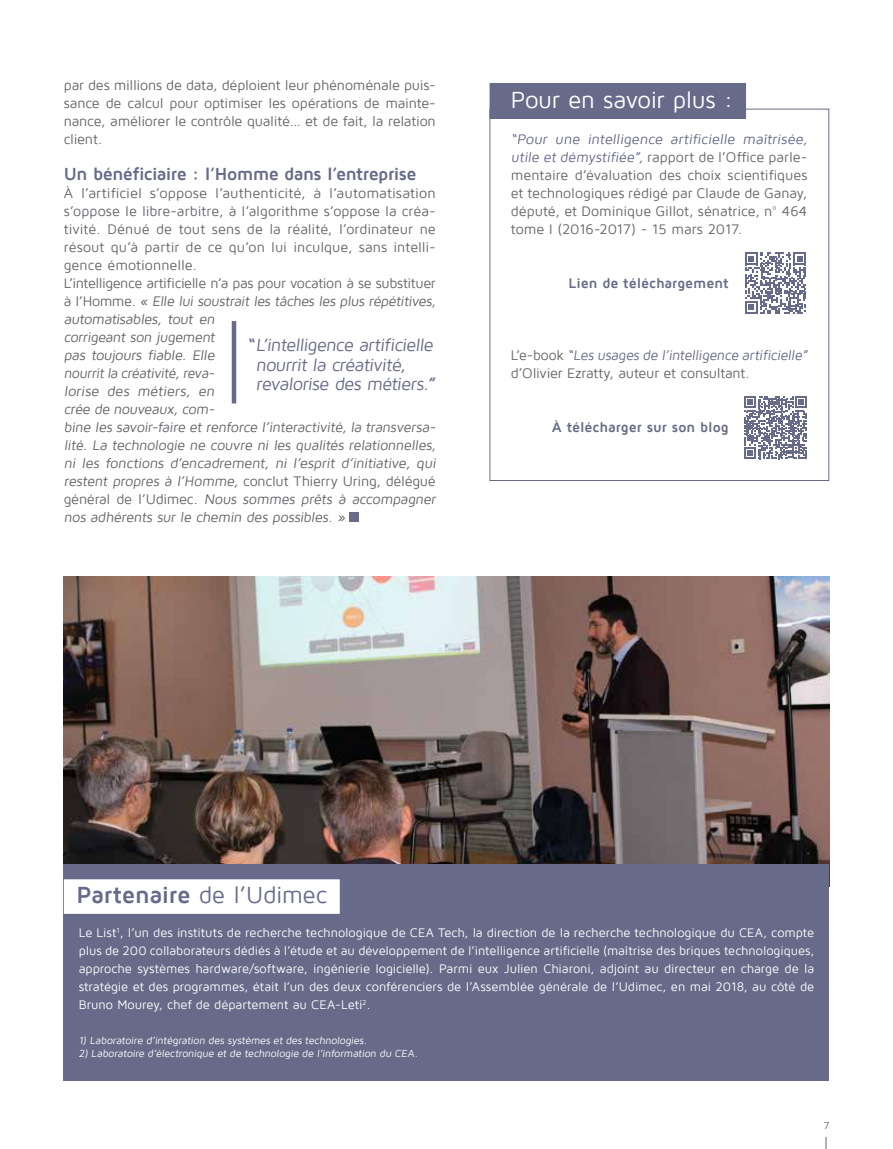
<style>
.page{position:relative;width:893px;height:1149px;background:#fff}
.page>*{position:absolute;margin:0;border:0;box-sizing:border-box;transform-origin:0 0}
.t1{font:700 24px "Maven Pro";letter-spacing:-.015em;color:#676b89}
.t2{font:24px "Maven Pro";letter-spacing:-.02em;color:#fff}
.t3{font:18px/19.5px "Maven Pro";color:#676b89}
.t4{font:700 18px "Maven Pro";letter-spacing:-.035em;color:#676b89}
.t5{font:14.25px/18px "Maven Pro";letter-spacing:-.005em;color:#646567}
.t6{font:700 14.25px "Maven Pro";color:#676b89}
.t7{font:12.75px/18px "Maven Pro";color:#fff;text-align:justify}
.t8{font:10.5px "Maven Pro";color:#fff}
.t9{font:10.5px "Maven Pro";color:#646567}
.s1{font-weight:700}
.s2{color:#676b89}
.s3{font-weight:400}
</style>
<div class="page">
<img style="left:64px;top:576px;width:765px;height:288px">
<div style="left:349px;top:512px;width:10px;height:10px;background:#676b89"></div>
<hr style="left:232px;top:321px;width:4px;height:82px;background:#676b89">
<div style="left:64px;top:864px;width:765px;height:216px;background:#676b89"></div>
<div style="left:64px;top:879px;width:276px;height:34px;background:#fff"></div>
<div style="left:490px;top:83px;width:256px;height:36px;background:#676b89"></div>
<svg style="left:745px;top:252px;width:61px;height:62px"></svg>
<svg style="left:744px;top:396px;width:63px;height:63px"></svg>
<p class="t5" style="left:64px;top:76px;width:374px;text-align:justify">par des millions de data, déploient leur phénoménale puis&shy;sance de calcul pour optimiser les opérations de mainte&shy;nance, améliorer le contrôle qualité… et de fait, la relation client.</p>
<p class="t4" style="left:64px;top:164px;width:354px">Un bénéficiaire : l’Homme dans l’entreprise</p>
<p class="t5" style="left:64px;top:184px;width:376px">À l’artificiel s’oppose l’authenticité, à l’automatisation s’oppose le libre-arbitre, à l’algorithme s’oppose la créa&shy;tivité. Dénué de tout sens de la réalité, l’ordinateur ne résout qu’à partir de ce qu’on lui inculque, sans intelli&shy;gence émotionnelle.<br>L’intelligence artificielle n’a pas pour vocation à se substituer à l ’ H omme. « Elle lui soustrait les tâches les plus répétitives, automatisables, tout en<br>corrigeant son jugement<br>pas toujours fiable. Elle<br>nourrit la créativité, reva-<br>lorise des métiers, en<br>crée de nouveaux, com-<br>bine les savoir-faire et renforce l’interactivité, la transversa&shy;lité. La technologie ne couvre ni les qualités relationnelles, ni les fonctions d’encadrement, ni l’esprit d’initiative, qui restent propres à l’Homme, conclut Thierry Uring, délégué général de l ’ Udimec. Nous sommes prêts à accompagner nos adhérents sur le chemin des possibles. »</p>
<p class="t3" style="left:256px;top:336px;width:183px;text-indent:-9px"><span class="s1">“</span> L’intelligence artificielle nourrit la créativité, revalorise des métiers.<span class="s1">”</span></p>
<h1 class="t2" style="left:511px;top:88px;width:224px">Pour en savoir plus :</h1>
<p class="t5" style="left:511px;top:130px;width:300px"><span class="s2">“Pour une intelligence artificielle maîtrisée, utile et démystifiée”,</span> rapport de l’Office parle&shy;mentaire d’évaluation des choix scientifiques et technologiques rédigé par Claude de Ganay, député, et Dominique Gillot, sénatrice, n° 464 tome I (2016-2017) - 15 mars 2017.</p>
<p class="t6" style="left:568px;top:276px;width:162px">Lien de téléchargement</p>
<p class="t5" style="left:511px;top:346px;width:300px">L’e-b o ok <span class="s2">“Les usages de l’intelligence artificielle” </span>d’Olivier Ezratty, auteur et consultant.</p>
<p class="t6" style="left:552px;top:420px;width:178px">À télécharger sur son blog</p>
<h1 class="t1" style="left:77px;top:882px;width:252px">Partenaire <span class="s3">de l’Udimec</span></h1>
<p class="t7" style="left:79px;top:923px;width:737px">Le List<sup>1</sup>, l’un des instituts de recherche technologique de CEA Tech, la direction de la recherche technologique du CEA, compte plus de 200 collaborateurs dédiés à l’étude et au développement de l’intelligence artificielle (maîtrise des briques technologiques, approche systèmes hardware/software, ingénierie logicielle). Parmi eux Julien Chiaroni, adjoint au directeur en charge de la stratégie et des programmes, était l’un des deux conférenciers de l’Assemblée générale de l’Udimec, en mai 2018, au côté de Bruno Mourey, chef de département au CEA-Leti<sup>2</sup>.</p>
<p class="t8" style="left:79px;top:1034px;width:291px">1) Laboratoire d’intégration des systèmes et des technologies.</p>
<p class="t8" style="left:79px;top:1047px;width:342px">2) Laboratoire d’électronique et de technologie de l’information du CEA.</p>
<p class="t9" style="left:823px;top:1119px;width:8px">7</p>
</div>
